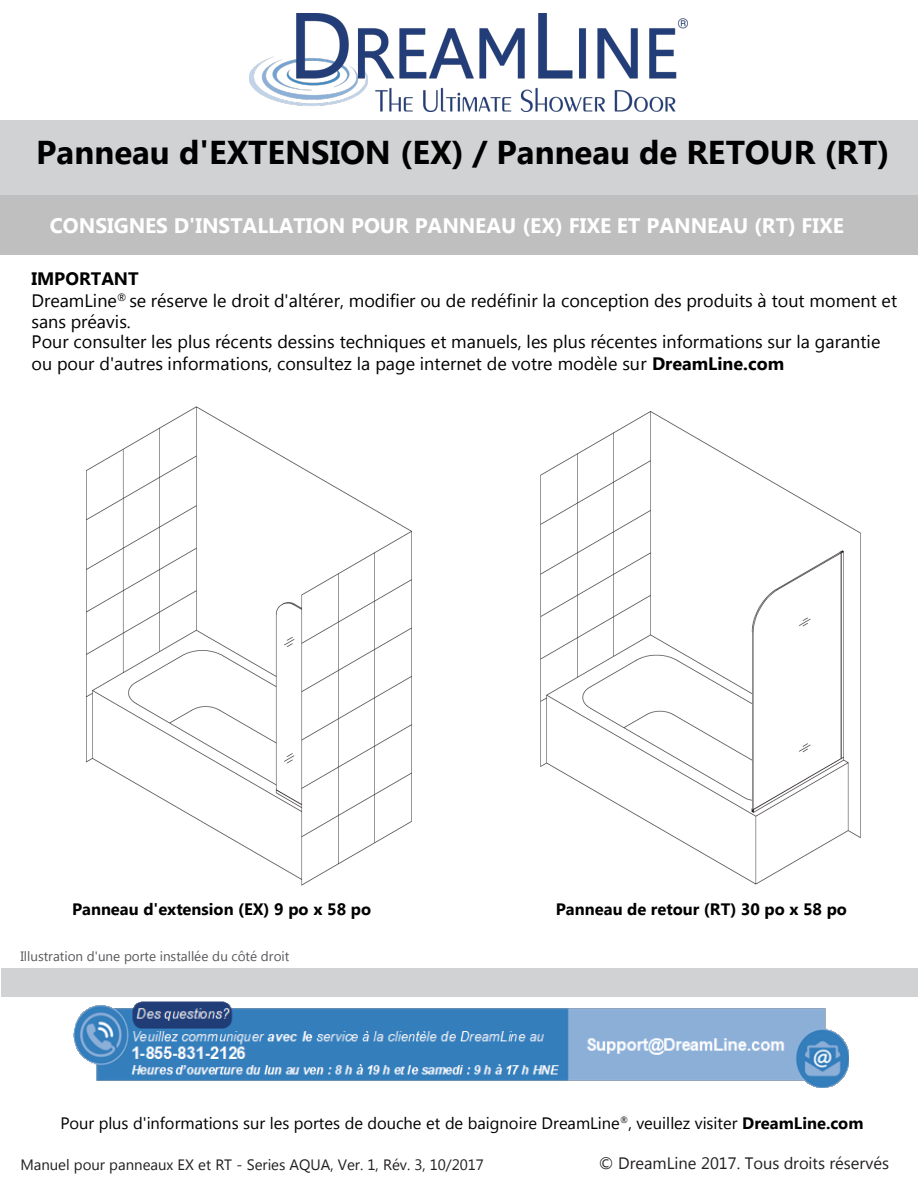
<style>
.page{position:relative;width:918px;height:1188px;background:#fff}
.page>*{position:absolute;margin:0;border:0;box-sizing:border-box;transform-origin:0 0}
.t1{font:700 33px "Microsoft New Tai Lue";color:#000}
.t2{font:700 21px "Microsoft New Tai Lue";color:#fff}
.t3{font:18px/21.8px "Microsoft New Tai Lue";color:#000}
.t4{font:16.5px "Microsoft New Tai Lue";color:#000}
.t5{font:700 16.5px "Microsoft New Tai Lue";color:#000}
.t6{font:16.5px "Microsoft New Tai Lue";color:#221f1f}
.t7{font:15px "Microsoft New Tai Lue";color:#221f1f}
.t8{font:13.5px "Microsoft New Tai Lue";color:#57585b}
.s1{font-weight:700}
</style>
<div class="page">
<img style="left:250px;top:14px;width:437px;height:97px">
<div style="left:0;top:121px;width:918px;height:75px;background:#d1d2d3"></div>
<div style="left:2px;top:969px;width:916px;height:28px;background:#d1d2d3"></div>
<img style="left:73px;top:1002px;width:776px;height:86px">
<div style="left:0;top:195px;width:918px;height:60px;background:#bfbfbf"></div>
<img style="left:86px;top:406px;width:775px;height:480px">
<h1 class="t1" style="left:36px;top:133px;width:855px">Panneau d'EXTENSION (EX) / Panneau de RETOUR (RT)</h1>
<p class="t2" style="left:50px;top:214px;width:796px">CONSIGNES D'INSTALLATION POUR PANNEAU (EX) FIXE ET PANNEAU (RT) FIXE</p>
<p class="t3" style="left:32px;top:269px;width:867px"><span class="s1">IMPORTANT<br></span>DreamLine<sup>®</sup> se réserve le droit d'altérer, modifier ou de redéfinir la conception des produits à tout moment et sans préavis.</p>
<p class="t3" style="left:32px;top:332px;width:850px">Pour consulter les plus récents dessins techniques et manuels, les plus récentes informations sur la garantie ou pour d'autres informations, consultez la page internet de votre modèle sur <span class="s1">DreamLine.com</span></p>
<p class="t5" style="left:72px;top:900px;width:301px">Panneau d'extension (EX) 9 po x 58 po</p>
<p class="t5" style="left:556px;top:900px;width:293px">Panneau de retour (RT) 30 po x 58 po</p>
<p class="t8" style="left:20px;top:949px;width:270px">Illustration d'une porte installée du côté droit</p>
<p class="t4" style="left:60px;top:1114px;width:805px">Pour plus d'informations sur les portes de douche et de baignoire DreamLine<sup>®</sup>, veuillez visiter <span class="s1">DreamLine.com</span></p>
<p class="t7" style="left:20px;top:1156px;width:465px">Manuel pour panneaux EX et RT - Series AQUA, Ver. 1, Rév. 3, 10/2017</p>
<p class="t6" style="left:599px;top:1154px;width:292px">© DreamLine 2017. Tous droits réservés</p>
</div>
